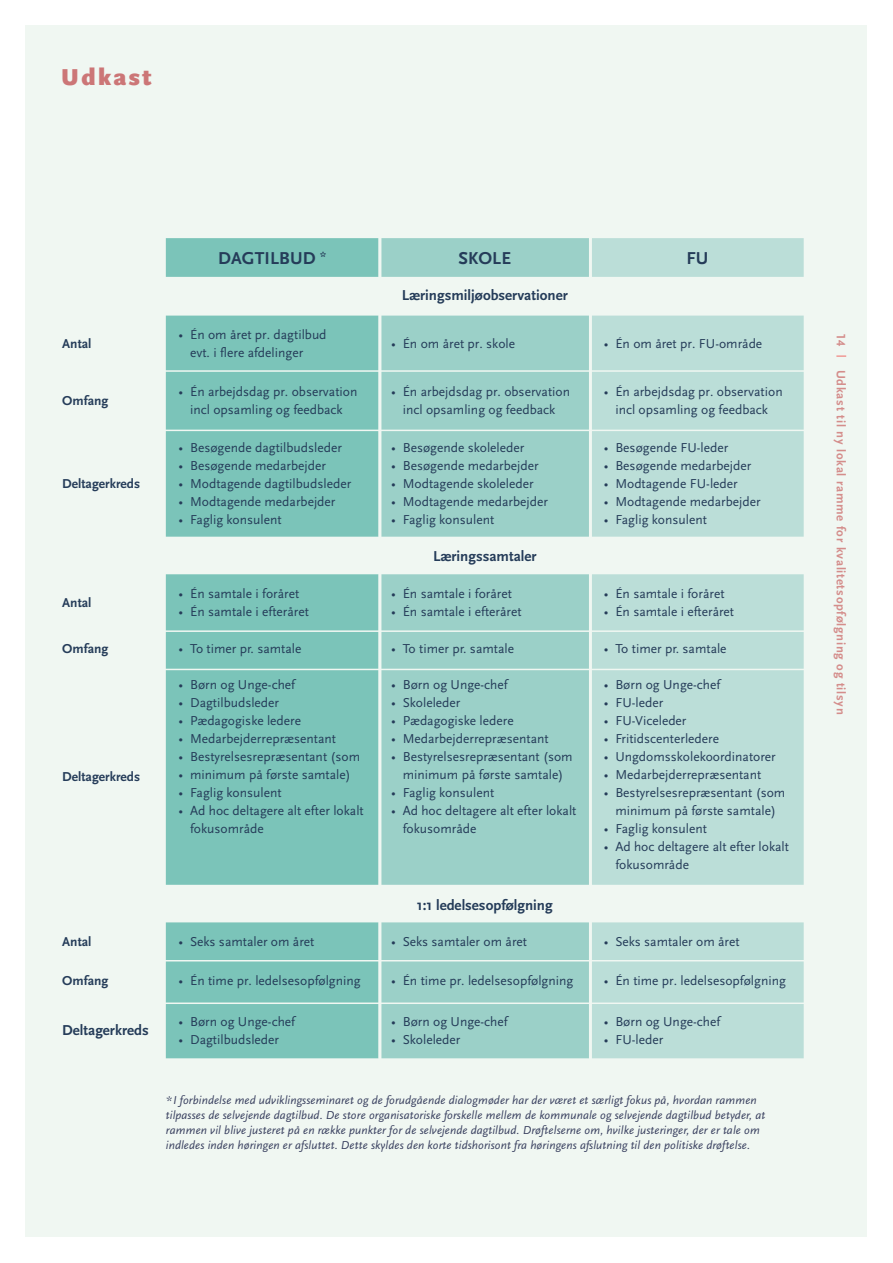
<style>
.page{position:relative;width:893px;height:1263px;background:#fff}
.page>*{position:absolute;margin:0;border:0;box-sizing:border-box;transform-origin:0 0}
.t1{font:900 24px "Scala Sans OT";letter-spacing:.1em;color:#cc7677}
.t2{font:700 18px "Scala Sans OT";letter-spacing:.01em;color:#253c59}
.t3{font:700 15px "Scala Sans OT";color:#253c59}
.t4{font:13.5px/18px "Scala Sans OT";color:#253c59;text-align:center}
.t5{font:700 13.5px "Scala Sans OT";color:#253c59}
.t6{font:700 12.75px "Scala Sans OT";letter-spacing:.055em;color:#d48d8b}
.t7{font:italic 12px/15px "Scala Sans OT";letter-spacing:.01em;color:#39405f}
</style>
<div class="page">
<div style="left:26px;top:26px;width:841px;height:1211px;background:#f0f7f2"></div>
<svg style="left:166px;top:238px;width:212px;height:820px;background:#8bcbc1"></svg>
<svg style="left:381px;top:238px;width:208px;height:820px;background:#a7d5ce"></svg>
<svg style="left:592px;top:238px;width:212px;height:820px;background:#c2e1db"></svg>
<hr style="left:64px;top:370px;width:742px;height:2px;background:#f0f7f2">
<hr style="left:64px;top:430px;width:742px;height:1px;background:#f0f7f2">
<hr style="left:64px;top:630px;width:742px;height:2px;background:#f0f7f2">
<hr style="left:64px;top:669px;width:742px;height:1px;background:#f0f7f2">
<hr style="left:64px;top:960px;width:742px;height:1px;background:#f0f7f2">
<hr style="left:64px;top:1002px;width:742px;height:2px;background:#f0f7f2">
<h1 class="t1" style="left:61px;top:64px;width:92px">Udkast</h1>
<h2 class="t2" style="left:218px;top:248px;width:110px">DAGTILBUD <sup>*</sup></h2>
<h2 class="t2" style="left:458px;top:248px;width:54px">SKOLE</h2>
<h2 class="t2" style="left:686px;top:248px;width:23px">FU</h2>
<p class="t3" style="left:402px;top:287px;width:167px">Læringsmiljøobservationer</p>
<p class="t5" style="left:62px;top:336px;width:31px">Antal</p>
<p class="t4" style="left:190px;top:326px;width:138px;text-align:left;text-indent:-12px">• Én om året pr. dagtilbud evt. i flere afdelinger</p>
<p class="t4" style="left:391px;top:335px;width:125px">• Én om året pr. skole</p>
<p class="t4" style="left:604px;top:335px;width:160px">• Én om året pr. FU-område</p>
<p class="t5" style="left:62px;top:393px;width:48px">Omfang</p>
<p class="t4" style="left:179px;top:382px;width:180px">• Én arbejdsdag pr. observation incl opsamling og feedback</p>
<p class="t4" style="left:391px;top:382px;width:180px">• Én arbejdsdag pr. observation incl opsamling og feedback</p>
<p class="t4" style="left:604px;top:382px;width:180px">• Én arbejdsdag pr. observation incl opsamling og feedback</p>
<p class="t5" style="left:62px;top:476px;width:79px">Deltagerkreds</p>
<p class="t5" style="left:62px;top:595px;width:31px">Antal</p>
<p class="t4" style="left:179px;top:439px;width:165px">• Besøgende dagtilbudsleder</p>
<p class="t4" style="left:179px;top:457px;width:149px">• Besøgende medarbejder</p>
<p class="t4" style="left:179px;top:475px;width:174px">• Modtagende dagtilbudsleder</p>
<p class="t4" style="left:179px;top:493px;width:158px">• Modtagende medarbejder</p>
<p class="t4" style="left:179px;top:511px;width:105px">• Faglig konsulent</p>
<p class="t4" style="left:179px;top:584px;width:122px">• Én samtale i foråret</p>
<p class="t4" style="left:179px;top:602px;width:132px">• Én samtale i efteråret</p>
<p class="t4" style="left:391px;top:439px;width:135px">• Besøgende skoleleder</p>
<p class="t4" style="left:391px;top:457px;width:149px">• Besøgende medarbejder</p>
<p class="t4" style="left:391px;top:475px;width:144px">• Modtagende skoleleder</p>
<p class="t4" style="left:391px;top:493px;width:158px">• Modtagende medarbejder</p>
<p class="t4" style="left:391px;top:511px;width:105px">• Faglig konsulent</p>
<p class="t3" style="left:433px;top:547px;width:105px">Læringssamtaler</p>
<p class="t4" style="left:391px;top:584px;width:122px">• Én samtale i foråret</p>
<p class="t4" style="left:391px;top:602px;width:132px">• Én samtale i efteråret</p>
<p class="t4" style="left:604px;top:439px;width:126px">• Besøgende FU-leder</p>
<p class="t4" style="left:604px;top:457px;width:149px">• Besøgende medarbejder</p>
<p class="t4" style="left:604px;top:475px;width:135px">• Modtagende FU-leder</p>
<p class="t4" style="left:604px;top:493px;width:158px">• Modtagende medarbejder</p>
<p class="t4" style="left:604px;top:511px;width:105px">• Faglig konsulent</p>
<p class="t4" style="left:604px;top:584px;width:122px">• Én samtale i foråret</p>
<p class="t4" style="left:604px;top:602px;width:132px">• Én samtale i efteråret</p>
<p class="t5" style="left:62px;top:641px;width:48px">Omfang</p>
<p class="t4" style="left:179px;top:640px;width:124px">• To timer pr. samtale</p>
<p class="t4" style="left:391px;top:640px;width:124px">• To timer pr. samtale</p>
<p class="t4" style="left:604px;top:640px;width:124px">• To timer pr. samtale</p>
<p class="t5" style="left:62px;top:769px;width:79px">Deltagerkreds</p>
<p class="t4" style="left:179px;top:676px;width:118px">• Børn og Unge-chef</p>
<p class="t4" style="left:179px;top:694px;width:102px">• Dagtilbudsleder</p>
<p class="t4" style="left:179px;top:712px;width:124px">• Pædagogiske ledere</p>
<p class="t4" style="left:179px;top:730px;width:159px">• Medarbejderrepræsentant</p>
<p class="t4" style="left:179px;top:748px;width:183px">• Bestyrelsesrepræsentant (som</p>
<p class="t4" style="left:179px;top:766px;width:174px">• minimum på første samtale)</p>
<p class="t4" style="left:179px;top:784px;width:105px">• Faglig konsulent</p>
<p class="t4" style="left:190px;top:802px;width:175px;text-align:left;text-indent:-12px">• Ad hoc deltagere alt efter lokalt fokusområde</p>
<p class="t4" style="left:391px;top:676px;width:118px">• Børn og Unge-chef</p>
<p class="t4" style="left:391px;top:694px;width:71px">• Skoleleder</p>
<p class="t4" style="left:391px;top:712px;width:124px">• Pædagogiske ledere</p>
<p class="t4" style="left:391px;top:730px;width:159px">• Medarbejderrepræsentant</p>
<p class="t4" style="left:391px;top:748px;width:183px">• Bestyrelsesrepræsentant (som minimum på første samtale)</p>
<p class="t4" style="left:391px;top:784px;width:105px">• Faglig konsulent</p>
<p class="t4" style="left:403px;top:802px;width:175px;text-align:left;text-indent:-12px">• Ad hoc deltagere alt efter lokalt fokusområde</p>
<p class="t3" style="left:417px;top:897px;width:137px">1:1 ledelsesopfølgning</p>
<p class="t4" style="left:604px;top:676px;width:118px">• Børn og Unge-chef</p>
<p class="t4" style="left:604px;top:694px;width:61px">• FU-leder</p>
<p class="t4" style="left:604px;top:712px;width:84px">• FU-Viceleder</p>
<p class="t4" style="left:604px;top:730px;width:117px">• Fritidscenterledere</p>
<p class="t4" style="left:604px;top:748px;width:174px">• Ungdomsskolekoordinatorer</p>
<p class="t4" style="left:604px;top:766px;width:159px">• Medarbejderrepræsentant</p>
<p class="t4" style="left:604px;top:784px;width:183px">• Bestyrelsesrepræsentant (som minimum på første samtale)</p>
<p class="t4" style="left:604px;top:820px;width:105px">• Faglig konsulent</p>
<p class="t4" style="left:615px;top:838px;width:175px;text-align:left;text-indent:-12px">• Ad hoc deltagere alt efter lokalt fokusområde</p>
<p class="t5" style="left:62px;top:934px;width:31px">Antal</p>
<p class="t4" style="left:179px;top:933px;width:137px">• Seks samtaler om året</p>
<p class="t4" style="left:391px;top:933px;width:137px">• Seks samtaler om året</p>
<p class="t4" style="left:604px;top:933px;width:137px">• Seks samtaler om året</p>
<p class="t5" style="left:62px;top:973px;width:48px">Omfang</p>
<p class="t4" style="left:179px;top:972px;width:184px">• Én time pr. ledelsesopfølgning</p>
<p class="t4" style="left:391px;top:972px;width:184px">• Én time pr. ledelsesopfølgning</p>
<p class="t4" style="left:604px;top:972px;width:184px">• Én time pr. ledelsesopfølgning</p>
<p class="t3" style="left:62px;top:1022px;width:88px">Deltagerkreds</p>
<p class="t4" style="left:179px;top:1012px;width:118px">• Børn og Unge-chef</p>
<p class="t4" style="left:179px;top:1030px;width:102px">• Dagtilbudsleder</p>
<p class="t4" style="left:391px;top:1012px;width:118px">• Børn og Unge-chef</p>
<p class="t4" style="left:391px;top:1030px;width:71px">• Skoleleder</p>
<p class="t4" style="left:604px;top:1012px;width:118px">• Børn og Unge-chef</p>
<p class="t4" style="left:604px;top:1030px;width:61px">• FU-leder</p>
<p class="t7" style="left:166px;top:1093px;width:601px">*I forbindelse med udviklingsseminaret og de forudgående dialogmøder har der været et særligt fokus på, hvordan rammen tilpasses de selvejende dagtilbud. De store organisatoriske forskelle mellem de kommunale og selvejende dagtilbud betyder, at rammen vil blive justeret på en række punkter for de selvejende dagtilbud. Drøftelserne om, hvilke justeringer, der er tale om indledes inden høringen er afsluttet. Dette skyldes den korte tidshorisont fra høringens afslutning til den politiske drøftelse.</p>
<p class="t6" style="left:848px;top:334px;width:13px;rotate:90deg">14</p>
<p class="t6" style="left:848px;top:370px;width:346px;rotate:90deg">Udkast til ny lokal ramme for kvalitetsopfølgning og tilsyn</p>
</div>
